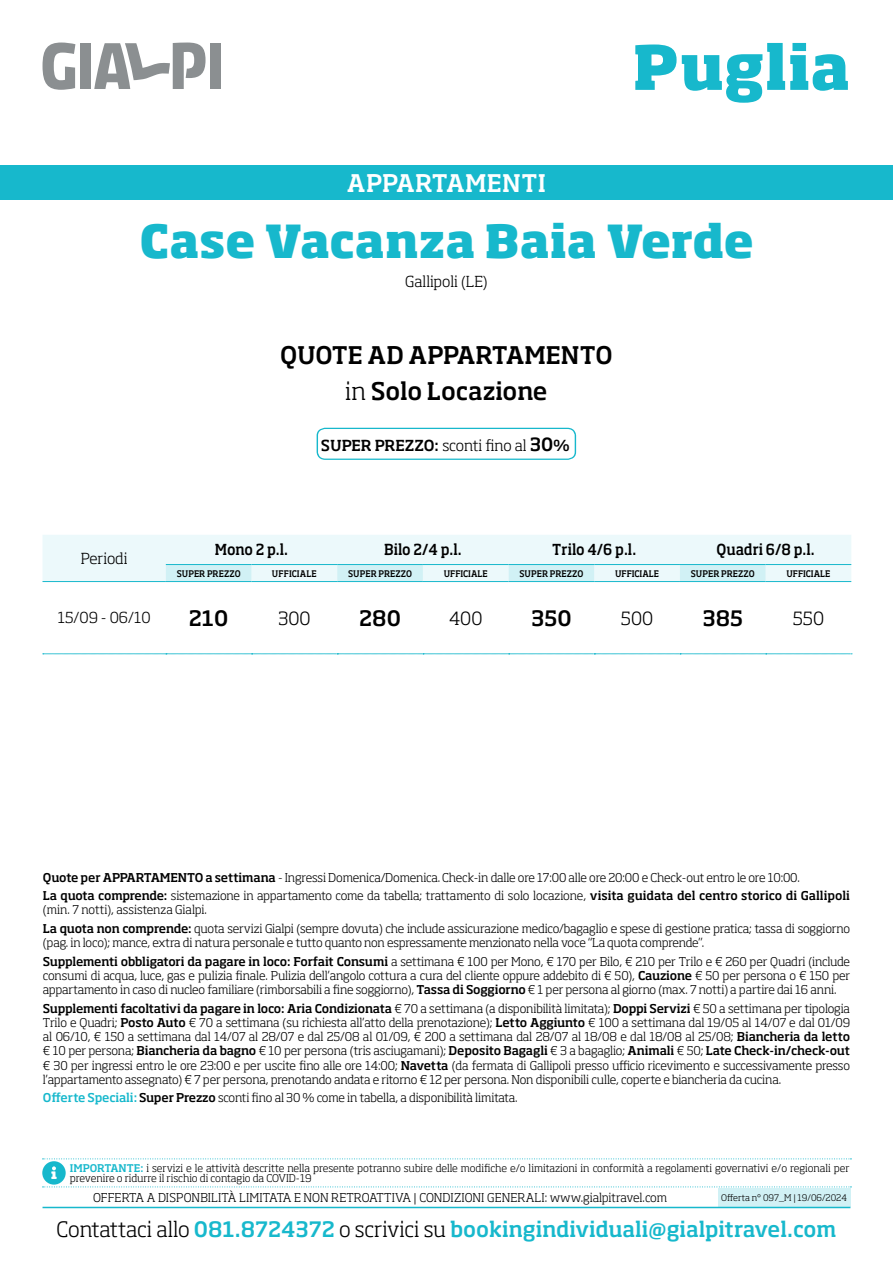
<style>
.page{position:relative;width:893px;height:1263px;background:#fff}
.page>*{position:absolute;margin:0;border:0;box-sizing:border-box;transform-origin:0 0}
.t1{font:800 60px "Soho Std";color:#17b8cc}
.t2{font:800 45px "Soho Std";letter-spacing:-.005em;color:#17b8cc}
.t3{font:500 24px/36px "Soho Std";letter-spacing:-.005em;color:#000;text-align:center}
.t4{font:500 24px "Soho Std";letter-spacing:.015em;color:#fff}
.t5{font:500 21px "Soho Std";color:#17b8cc}
.t6{font:500 21px "Soho Std";color:#000}
.t7{font:300 18px "Soho Std";color:#000}
.t8{font:500 15px "Soho Std";color:#000;scale:.92 1}
.t9{font:300 15px "Soho Std";color:#000}
.t10{font:500 15px "Soho Std";color:#000}
.t11{font:300 12px/14.2px "Soho Std";letter-spacing:-.01em;color:#000}
.t12{font:300 10.5px/10.5px "Soho Std";letter-spacing:-.005em;color:#000}
.t13{font:500 9px "Soho Std";color:#000;scale:.92 1}
.t14{font:300 9px "Soho Std";color:#000}
.s1{font-weight:300}
.s2{font-size:18px}
.s3{font-weight:500}
.s4{font-weight:500;color:#17b8cc}
.s5{font-weight:300;color:#000}
</style>
<div class="page">
<div style="left:0;top:165px;width:893px;height:34px;background:#17b8cc"></div>
<svg style="left:43px;top:43px;width:32px;height:47px"></svg>
<div style="left:80px;top:43px;width:11px;height:46px;background:#8b8f91"></div>
<div style="left:210px;top:43px;width:11px;height:46px;background:#8b8f91"></div>
<svg style="left:94px;top:43px;width:112px;height:46px"></svg>
<div style="left:718px;top:1189px;width:132px;height:18px;background:#d1f1f5"></div>
<hr style="left:43px;top:1207px;width:807px;height:1px;background:#17b8cc">
<svg style="left:42px;top:1158px;width:809px;height:29px"></svg>
<svg style="left:317px;top:428px;width:259px;height:32px"></svg>
<svg style="left:43px;top:535px;width:808px;height:46px;background:#e7f7fa"></svg>
<svg style="left:43px;top:582px;width:808px;height:72px"></svg>
<svg style="left:43px;top:654px;width:809px;height:1px"></svg>
<hr style="left:166px;top:581px;width:86px;height:1px;background:#17b8cc">
<hr style="left:252px;top:581px;width:85px;height:1px;background:#17b8cc">
<hr style="left:337px;top:581px;width:86px;height:1px;background:#17b8cc">
<hr style="left:423px;top:581px;width:86px;height:1px;background:#17b8cc">
<hr style="left:509px;top:581px;width:85px;height:1px;background:#17b8cc">
<hr style="left:594px;top:581px;width:86px;height:1px;background:#17b8cc">
<hr style="left:680px;top:581px;width:86px;height:1px;background:#17b8cc">
<hr style="left:766px;top:581px;width:85px;height:1px;background:#17b8cc">
<hr style="left:43px;top:581px;width:123px;height:1px;background:#17b8cc">
<hr style="left:166px;top:564px;width:86px;height:1px;background:#17b8cc">
<hr style="left:252px;top:564px;width:85px;height:1px;background:#17b8cc">
<hr style="left:337px;top:564px;width:86px;height:1px;background:#17b8cc">
<hr style="left:423px;top:564px;width:86px;height:1px;background:#17b8cc">
<hr style="left:509px;top:564px;width:85px;height:1px;background:#17b8cc">
<hr style="left:594px;top:564px;width:86px;height:1px;background:#17b8cc">
<hr style="left:680px;top:564px;width:86px;height:1px;background:#17b8cc">
<hr style="left:766px;top:564px;width:85px;height:1px;background:#17b8cc">
<h3 class="t4" style="left:347px;top:168px;width:201px">APPARTAMENTI</h3>
<h1 class="t1" style="left:633px;top:28px;width:219px">Puglia</h1>
<h2 class="t2" style="left:140px;top:212px;width:615px">Case Vacanza Baia Verde</h2>
<p class="t9" style="left:405px;top:272px;width:84px">Gallipoli (LE)</p>
<h3 class="t3" style="left:280px;top:336px;width:334px">QUOTE AD APPARTAMENTO <span class="s1">in</span> Solo Locazione</h3>
<p class="t10" style="left:321px;top:436px;width:251px">SUPER PREZZO: <span class="s1">sconti fino al</span> <span class="s2">30</span>%</p>
<p class="t9" style="left:81px;top:549px;width:49px">Periodi</p>
<p class="t8" style="left:215px;top:540px;width:81px">Mono 2 p.l.</p>
<p class="t8" style="left:384px;top:540px;width:86px">Bilo 2/4 p.l.</p>
<p class="t8" style="left:552px;top:540px;width:93px">Trilo 4/6 p.l.</p>
<p class="t8" style="left:716px;top:540px;width:108px">Quadri 6/8 p.l.</p>
<p class="t13" style="left:177px;top:567px;width:71px">SUPER PREZZO</p>
<p class="t13" style="left:272px;top:567px;width:50px">UFFICIALE</p>
<p class="t13" style="left:348px;top:567px;width:71px">SUPER PREZZO</p>
<p class="t13" style="left:444px;top:567px;width:49px">UFFICIALE</p>
<p class="t13" style="left:519px;top:567px;width:71px">SUPER PREZZO</p>
<p class="t13" style="left:615px;top:567px;width:49px">UFFICIALE</p>
<p class="t13" style="left:691px;top:567px;width:71px">SUPER PREZZO</p>
<p class="t13" style="left:786px;top:567px;width:49px">UFFICIALE</p>
<p class="t9" style="left:58px;top:608px;width:94px">15/09 - 06/10</p>
<h3 class="t6" style="left:189px;top:605px;width:41px">210</h3>
<h3 class="t7" style="left:278px;top:607px;width:34px">300</h3>
<h3 class="t6" style="left:359px;top:605px;width:43px">280</h3>
<h3 class="t7" style="left:449px;top:607px;width:35px">400</h3>
<h3 class="t6" style="left:531px;top:605px;width:42px">350</h3>
<h3 class="t7" style="left:621px;top:607px;width:34px">500</h3>
<h3 class="t6" style="left:702px;top:605px;width:42px">385</h3>
<h3 class="t7" style="left:793px;top:607px;width:33px">550</h3>
<p class="t11" style="left:43px;top:868px;width:809px;line-height:18.5px"><span class="s3">Quote per APPARTAMENTO a settimana</span> - Ingressi Domenica/Domenica. Check-in dalle ore 17:00 alle ore 20:00 e Check-out entro le ore 10:00.<br><span class="s3">La quota comprende:</span> sistemazione in appartamento come da tabella; trattamento di solo locazione, <span class="s3">visita guidata del centro storico di Gallipoli</span></p>
<p class="t11" style="left:43px;top:900px;width:808px;line-height:18.5px">(min. 7 notti), assistenza Gialpi.<br><span class="s3">La quota non comprende:</span> quota servizi Gialpi (sempre dovuta) che include assicurazione medico/bagaglio e spese di gestione pratica; tassa di soggiorno</p>
<p class="t11" style="left:43px;top:933px;width:809px;line-height:18.5px">(pag. in loco); mance, extra di natura personale e tutto quanto non espressamente menzionato nella voce “La quota comprende”.<br><span class="s3">Supplementi obbligatori da pagare in loco: Forfait Consumi</span> a settimana € 100 per Mono, € 170 per Bilo, € 210 per Trilo e € 260 per Quadri (include</p>
<p class="t11" style="left:43px;top:968px;width:809px">consumi di acqua, luce, gas e pulizia finale. Pulizia dell’angolo cottura a cura del cliente oppure addebito di € 50), <span class="s3">Cauzione</span> € 50 per persona o € 150 per appartamento in caso di nucleo familiare (rimborsabili a fine soggiorno), <span class="s3">Tassa di Soggiorno</span> € 1 per persona al giorno (max. 7 notti) a partire dai 16 anni.</p>
<p class="t11" style="left:43px;top:1001px;width:809px;text-align:justify"><span class="s3">Supplementi facoltativi da pagare in loco: Aria Condizionata</span> € 70 a settimana (a disponibilità limitata); <span class="s3">Doppi Servizi</span> € 50 a settimana per tipologia Trilo e Quadri; <span class="s3">Posto Auto</span> € 70 a settimana (su richiesta all’atto della prenotazione); <span class="s3">Letto Aggiunto</span> € 100 a settimana dal 19/05 al 14/07 e dal 01/09 al 06/10, € 150 a settimana dal 14/07 al 28/07 e dal 25/08 al 01/09, € 200 a settimana dal 28/07 al 18/08 e dal 18/08 al 25/08; <span class="s3">Biancheria da letto </span>€ 10 per persona; <span class="s3">Biancheria da bagno</span> € 10 per persona (tris asciugamani); <span class="s3">Deposito Bagagli</span> € 3 a bagaglio; <span class="s3">Animali</span> € 50; <span class="s3">Late Check-in/check-out </span>€ 30 per ingressi entro le ore 23:00 e per uscite fino alle ore 14:00; <span class="s3">Navetta</span> (da fermata di Gallipoli presso ufficio ricevimento e successivamente presso l’appartamento assegnato) € 7 per persona, prenotando andata e ritorno € 12 per persona. Non disponibili culle, coperte e biancheria da cucina.</p>
<p class="t11" style="left:43px;top:1090px;width:476px"><span class="s4">Offerte Speciali:</span> <span class="s3">Super Prezzo</span> sconti fino al 30 % come in tabella, a disponibilità limitata.</p>
<p class="t12" style="left:70px;top:1162px;width:781px"><span class="s4">IMPORTANTE:</span> i servizi e le attività descritte nella presente potranno subire delle modifiche e/o limitazioni in conformità a regolamenti governativi e/o regionali per prevenire o ridurre il rischio di contagio da COVID-19</p>
<p class="t11" style="left:93px;top:1191px;width:576px">OFFERTA A DISPONBILITÀ LIMITATA E NON RETROATTIVA | CONDIZIONI GENERALI: www.gialpitravel.com</p>
<p class="t14" style="left:721px;top:1192px;width:127px">Offerta n° 097_M | 19/06/2024</p>
<h3 class="t5" style="left:57px;top:1215px;width:781px"><span class="s5">Contattaci allo</span> 081.8724372 <span class="s5">o scrivici su</span> bookingindividuali@gialpitravel.com</h3>
</div>
